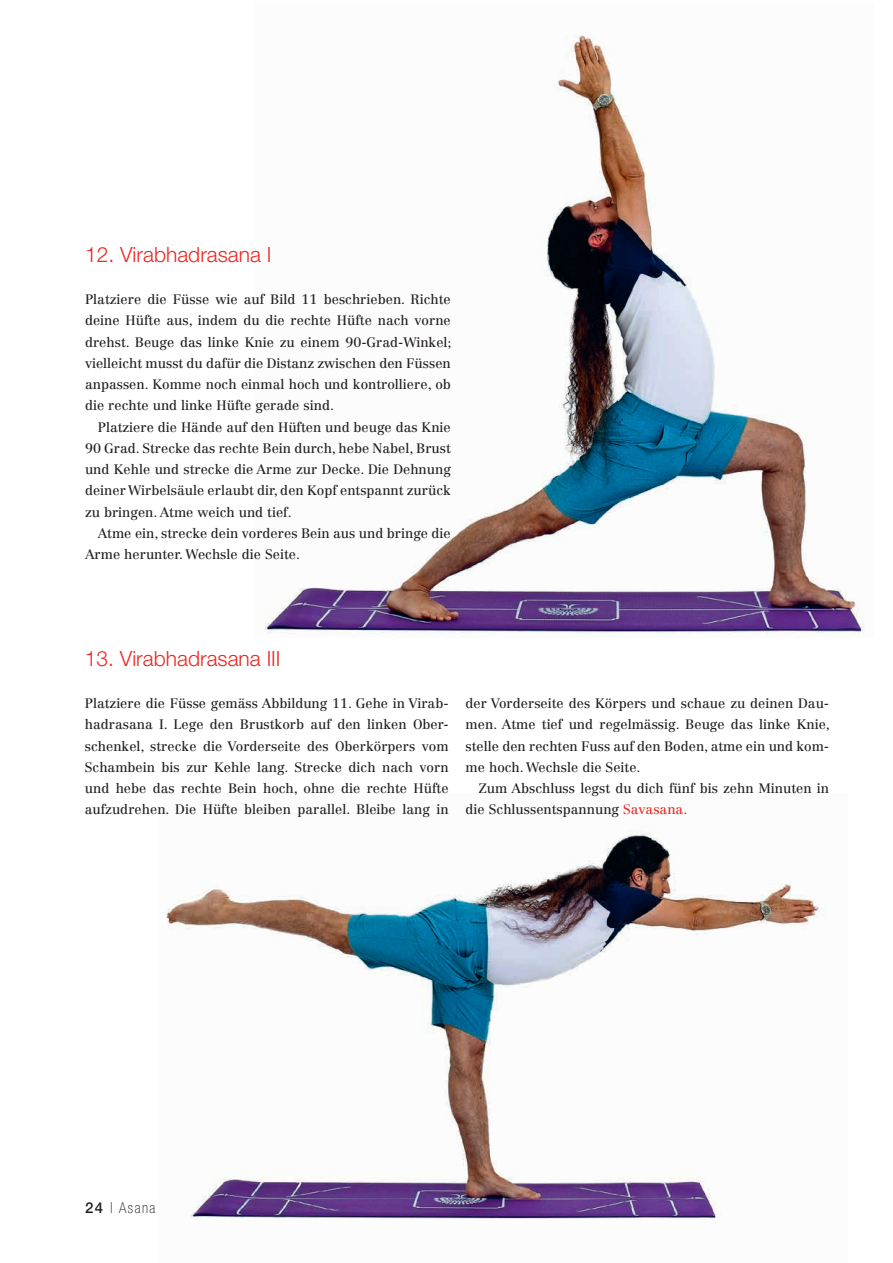
<style>
.page{position:relative;width:893px;height:1263px;background:#fff}
.page>*{position:absolute;margin:0;border:0;box-sizing:border-box;transform-origin:0 0}
.t1{font:300 21px "Helvetica Neue LT Std";color:#ec2822}
.t2{font:100 condensed 15px "Helvetica Neue LT Std";letter-spacing:.1em;color:#231f20}
.t3{font:13.5px/21.3px "Centennial LT Std";color:#231f20;text-align:justify}
.s1{color:#ec2822}
.s2{font-weight:500;font-stretch:normal}
</style>
<div class="page">
<img style="left:166px;top:826px;width:659px;height:393px">
<img style="left:264px;top:35px;width:601px;height:600px">
<h1 class="t1" style="left:85px;top:241px;width:188px">12. Virabhadrasana I</h1>
<p class="t3" style="left:85px;top:289px;width:368px">Platziere die Füsse wie auf Bild 11 beschrieben. Richte deine Hüfte aus, indem du die rechte Hüfte nach vorne drehst. Beuge das linke Knie zu einem 90-Grad-Winkel; vielleicht musst du dafür die Distanz zwischen den Füssen anpassen. Komme noch einmal hoch und kontrolliere, ob die rechte und linke Hüfte gerade sind.</p>
<p class="t3" style="left:85px;top:416px;width:367px;text-indent:13px">Platziere die Hände auf den Hüften und beuge das Knie 90 Grad. Strecke das rechte Bein durch, hebe Nabel, Brust und Kehle und strecke die Arme zur Decke. Die Dehnung deiner Wirbelsäule erlaubt dir, den Kopf entspannt zurück zu bringen. Atme weich und tief.</p>
<p class="t3" style="left:85px;top:523px;width:367px;text-indent:13px">Atme ein, strecke dein vorderes Bein aus und bringe die<br>Arme herunter. Wechsle die Seite.</p>
<h1 class="t1" style="left:85px;top:645px;width:197px">13. Virabhadrasana III</h1>
<p class="t3" style="left:85px;top:693px;width:365px">Platziere die Füsse gemäss Abbildung 11. Gehe in Virab&shy;hadrasana I. Lege den Brustkorb auf den linken Ober&shy;schenkel, strecke die Vorderseite des Oberkörpers vom Schambein bis zur Kehle lang. Strecke dich nach vorn und hebe das rechte Bein hoch, ohne die rechte Hüfte aufzudrehen. Die Hüfte bleiben parallel. Bleibe lang in</p>
<p class="t3" style="left:466px;top:693px;width:366px">der Vorderseite des Körpers und schaue zu deinen Dau&shy;men. Atme tief und regelmässig. Beuge das linke Knie, stelle den rechten Fuss auf den Boden, atme ein und kom&shy;me hoch. Wechsle die Seite.</p>
<p class="t3" style="left:466px;top:778px;width:365px;text-indent:13px">Zum Abschluss legst du dich fünf bis zehn Minuten in die Schlussentspannung <span class="s1">Savasana.</span></p>
<p class="t2" style="left:85px;top:1199px;width:72px"><span class="s2">24</span> | Asana</p>
</div>
